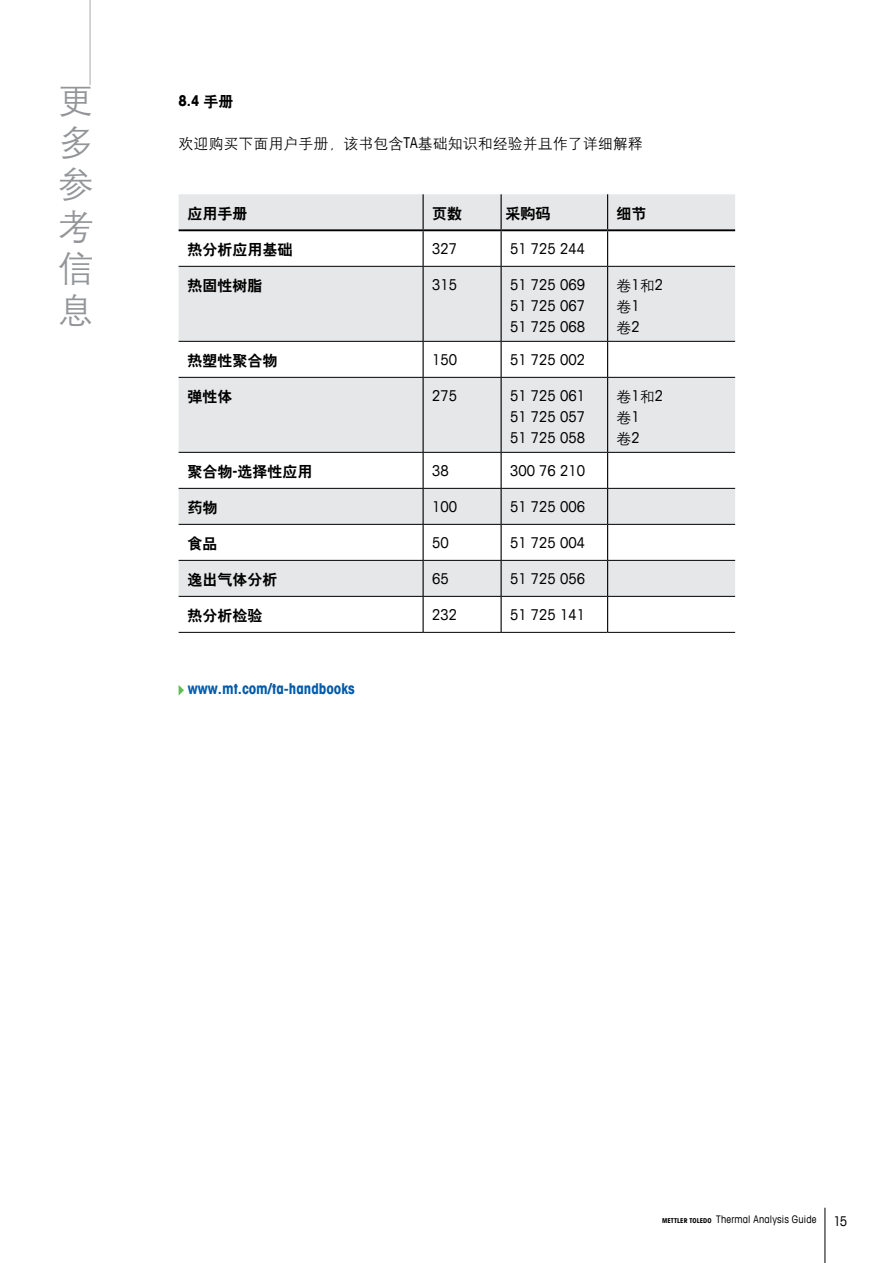
<style>
.page{position:relative;width:893px;height:1263px;background:#fff}
.page>*{position:absolute;margin:0;border:0;box-sizing:border-box;transform-origin:0 0}
.t1{font:36px/42px "H Yg 2 gj";color:#939598;text-align:justify}
._12_Running_Text_10{font:condensed 15px "Avant Garde Com";color:#000}
._12_Running_Text_10-2{font:15px "H Yb 2 gj";color:#000}
._12_Running_Text_10-3{font:15px "H Yg 2 gj";color:#000}
._12_Running_Text_10-4{font:700 condensed 15px "Avant Garde Com";color:#005baa}
.BHead{font:700 condensed 15px "Avant Garde Com";color:#000}
.E_Normal{font:condensed 13.5px "Avant Garde Com";color:#000}
.E_Normal-2{font:condensed 10.5px "Avant Garde Com";letter-spacing:.015em;color:#000}
.s1{font-family:"H Yb 2 gj";font-weight:400;font-stretch:normal}
.s2{font-family:"Avant Garde Com";font-stretch:condensed}
.s3{font-family:"Avant Garde Com";font-weight:700;font-stretch:condensed}
.s4{font-weight:700;font-size:6.75px}
</style>
<div class="page">
<svg style="left:179px;top:194px;width:556px;height:402px;fill:#e6e7e8"></svg>
<hr style="left:423px;top:267px;width:1px;height:74px;background:#000">
<hr style="left:501px;top:267px;width:1px;height:74px;background:#000">
<hr style="left:607px;top:267px;width:1px;height:74px;background:#000">
<hr style="left:423px;top:194px;width:1px;height:35px;background:#000">
<hr style="left:501px;top:194px;width:1px;height:35px;background:#000">
<hr style="left:607px;top:194px;width:1px;height:35px;background:#000">
<hr style="left:423px;top:231px;width:1px;height:35px;background:#000">
<hr style="left:501px;top:231px;width:1px;height:35px;background:#000">
<hr style="left:607px;top:231px;width:1px;height:35px;background:#000">
<hr style="left:423px;top:453px;width:1px;height:35px;background:#000">
<hr style="left:501px;top:453px;width:1px;height:35px;background:#000">
<hr style="left:607px;top:453px;width:1px;height:35px;background:#000">
<hr style="left:423px;top:525px;width:1px;height:35px;background:#000">
<hr style="left:423px;top:342px;width:1px;height:35px;background:#000">
<hr style="left:501px;top:525px;width:1px;height:35px;background:#000">
<hr style="left:501px;top:342px;width:1px;height:35px;background:#000">
<hr style="left:607px;top:525px;width:1px;height:35px;background:#000">
<hr style="left:607px;top:342px;width:1px;height:35px;background:#000">
<hr style="left:423px;top:597px;width:1px;height:35px;background:#000">
<hr style="left:423px;top:378px;width:1px;height:74px;background:#000">
<hr style="left:423px;top:489px;width:1px;height:35px;background:#000">
<hr style="left:423px;top:561px;width:1px;height:35px;background:#000">
<hr style="left:501px;top:597px;width:1px;height:35px;background:#000">
<hr style="left:501px;top:378px;width:1px;height:74px;background:#000">
<hr style="left:501px;top:489px;width:1px;height:35px;background:#000">
<hr style="left:501px;top:561px;width:1px;height:35px;background:#000">
<hr style="left:607px;top:597px;width:1px;height:35px;background:#000">
<hr style="left:607px;top:378px;width:1px;height:74px;background:#000">
<hr style="left:607px;top:489px;width:1px;height:35px;background:#000">
<hr style="left:607px;top:561px;width:1px;height:35px;background:#000">
<hr style="left:179px;top:266px;width:244px;height:1px;background:#000">
<hr style="left:423px;top:266px;width:78px;height:1px;background:#000">
<hr style="left:501px;top:266px;width:107px;height:1px;background:#000">
<hr style="left:608px;top:266px;width:127px;height:1px;background:#000">
<hr style="left:179px;top:341px;width:244px;height:1px;background:#000">
<hr style="left:423px;top:341px;width:78px;height:1px;background:#000">
<hr style="left:501px;top:341px;width:107px;height:1px;background:#000">
<hr style="left:608px;top:341px;width:127px;height:1px;background:#000">
<hr style="left:179px;top:377px;width:244px;height:1px;background:#000">
<hr style="left:423px;top:377px;width:78px;height:1px;background:#000">
<hr style="left:501px;top:377px;width:107px;height:1px;background:#000">
<hr style="left:608px;top:377px;width:127px;height:1px;background:#000">
<hr style="left:179px;top:452px;width:244px;height:1px;background:#000">
<hr style="left:423px;top:452px;width:78px;height:1px;background:#000">
<hr style="left:501px;top:452px;width:107px;height:1px;background:#000">
<hr style="left:608px;top:452px;width:127px;height:1px;background:#000">
<hr style="left:179px;top:488px;width:244px;height:1px;background:#000">
<hr style="left:423px;top:488px;width:78px;height:1px;background:#000">
<hr style="left:501px;top:488px;width:107px;height:1px;background:#000">
<hr style="left:608px;top:488px;width:127px;height:1px;background:#000">
<hr style="left:179px;top:524px;width:244px;height:1px;background:#000">
<hr style="left:423px;top:524px;width:78px;height:1px;background:#000">
<hr style="left:501px;top:524px;width:107px;height:1px;background:#000">
<hr style="left:608px;top:524px;width:127px;height:1px;background:#000">
<hr style="left:179px;top:560px;width:244px;height:1px;background:#000">
<hr style="left:423px;top:560px;width:78px;height:1px;background:#000">
<hr style="left:501px;top:560px;width:107px;height:1px;background:#000">
<hr style="left:608px;top:560px;width:127px;height:1px;background:#000">
<hr style="left:179px;top:596px;width:244px;height:1px;background:#000">
<hr style="left:423px;top:596px;width:78px;height:1px;background:#000">
<hr style="left:501px;top:596px;width:107px;height:1px;background:#000">
<hr style="left:608px;top:596px;width:127px;height:1px;background:#000">
<hr style="left:179px;top:632px;width:244px;height:1px;background:#000">
<hr style="left:423px;top:632px;width:78px;height:1px;background:#000">
<hr style="left:501px;top:632px;width:107px;height:1px;background:#000">
<hr style="left:608px;top:632px;width:127px;height:1px;background:#000">
<hr style="left:179px;top:229px;width:244px;height:2px;background:#000">
<hr style="left:423px;top:229px;width:78px;height:2px;background:#000">
<hr style="left:501px;top:229px;width:107px;height:2px;background:#000">
<hr style="left:608px;top:229px;width:127px;height:2px;background:#000">
<svg style="left:179px;top:685px;width:5px;height:10px"></svg>
<hr style="left:90px;top:0;width:1px;height:85px;background:#a7a9ac">
<hr style="left:825px;top:1208px;width:1px;height:55px;background:#000">
<p class="t1" style="left:58px;top:79px;width:37px">更多参考信息</p>
<p class="BHead" style="left:179px;top:91px;width:57px">8.4 <span class="s1">手册</span></p>
<p class="_12_Running_Text_10-3" style="left:179px;top:136px;width:466px">欢迎购买下面用户手册，该书包含<span class="s2">TA</span>基础知识和经验并且作了详细解释</p>
<p class="_12_Running_Text_10-2" style="left:188px;top:206px;width:61px">应用手册</p>
<p class="_12_Running_Text_10-2" style="left:432px;top:206px;width:31px">页数</p>
<p class="_12_Running_Text_10-2" style="left:505px;top:206px;width:46px">采购码</p>
<p class="_12_Running_Text_10-2" style="left:617px;top:206px;width:31px">细节</p>
<p class="_12_Running_Text_10-2" style="left:188px;top:242px;width:106px">热分析应用基础</p>
<p class="_12_Running_Text_10" style="left:432px;top:239px;width:27px">327</p>
<p class="_12_Running_Text_10" style="left:510px;top:239px;width:77px">51 725 244</p>
<p class="_12_Running_Text_10-2" style="left:188px;top:278px;width:76px">热固性树脂</p>
<p class="_12_Running_Text_10" style="left:432px;top:275px;width:27px">315</p>
<p class="_12_Running_Text_10" style="left:510px;top:275px;width:77px">51 725 069</p>
<p class="_12_Running_Text_10" style="left:510px;top:296px;width:77px">51 725 067</p>
<p class="_12_Running_Text_10" style="left:510px;top:317px;width:77px">51 725 068</p>
<p class="_12_Running_Text_10-3" style="left:617px;top:278px;width:48px">卷<span class="s2">1</span>和<span class="s2">2</span></p>
<p class="_12_Running_Text_10-3" style="left:617px;top:299px;width:25px">卷<span class="s2">1</span></p>
<p class="_12_Running_Text_10-3" style="left:617px;top:320px;width:25px">卷<span class="s2">2</span></p>
<p class="_12_Running_Text_10-2" style="left:188px;top:353px;width:91px">热塑性聚合物</p>
<p class="_12_Running_Text_10" style="left:432px;top:350px;width:27px">150</p>
<p class="_12_Running_Text_10" style="left:510px;top:350px;width:77px">51 725 002</p>
<p class="_12_Running_Text_10-2" style="left:188px;top:389px;width:46px">弹性体</p>
<p class="_12_Running_Text_10" style="left:432px;top:386px;width:27px">275</p>
<p class="_12_Running_Text_10" style="left:510px;top:386px;width:77px">51 725 061</p>
<p class="_12_Running_Text_10" style="left:510px;top:407px;width:77px">51 725 057</p>
<p class="_12_Running_Text_10" style="left:510px;top:428px;width:77px">51 725 058</p>
<p class="_12_Running_Text_10-2" style="left:188px;top:464px;width:126px">聚合物<span class="s3">-</span>选择性应用</p>
<p class="_12_Running_Text_10" style="left:432px;top:461px;width:18px">38</p>
<p class="_12_Running_Text_10" style="left:510px;top:461px;width:77px">300 76 210</p>
<p class="_12_Running_Text_10-2" style="left:188px;top:500px;width:31px">药物</p>
<p class="_12_Running_Text_10" style="left:432px;top:497px;width:27px">100</p>
<p class="_12_Running_Text_10" style="left:510px;top:497px;width:77px">51 725 006</p>
<p class="_12_Running_Text_10-2" style="left:188px;top:536px;width:31px">食品</p>
<p class="_12_Running_Text_10" style="left:432px;top:533px;width:18px">50</p>
<p class="_12_Running_Text_10" style="left:510px;top:533px;width:77px">51 725 004</p>
<p class="_12_Running_Text_10-2" style="left:188px;top:572px;width:91px">逸出气体分析</p>
<p class="_12_Running_Text_10" style="left:432px;top:569px;width:18px">65</p>
<p class="_12_Running_Text_10" style="left:510px;top:569px;width:77px">51 725 056</p>
<p class="_12_Running_Text_10-2" style="left:188px;top:608px;width:76px">热分析检验</p>
<p class="_12_Running_Text_10" style="left:432px;top:605px;width:27px">232</p>
<p class="_12_Running_Text_10" style="left:510px;top:605px;width:77px">51 725 141</p>
<p class="_12_Running_Text_10-4" style="left:188px;top:679px;width:168px">www.mt.com/ta-handbooks</p>
<p class="_12_Running_Text_10-3" style="left:617px;top:389px;width:48px">卷<span class="s2">1</span>和<span class="s2">2</span></p>
<p class="_12_Running_Text_10-3" style="left:617px;top:410px;width:25px">卷<span class="s2">1</span></p>
<p class="_12_Running_Text_10-3" style="left:617px;top:431px;width:25px">卷<span class="s2">2</span></p>
<p class="E_Normal-2" style="left:662px;top:1213px;width:156px"><span class="s4">METTLER TOLEDO</span> Thermal Analysis Guide</p>
<p class="E_Normal" style="left:833px;top:1213px;width:15px">15</p>
</div>
